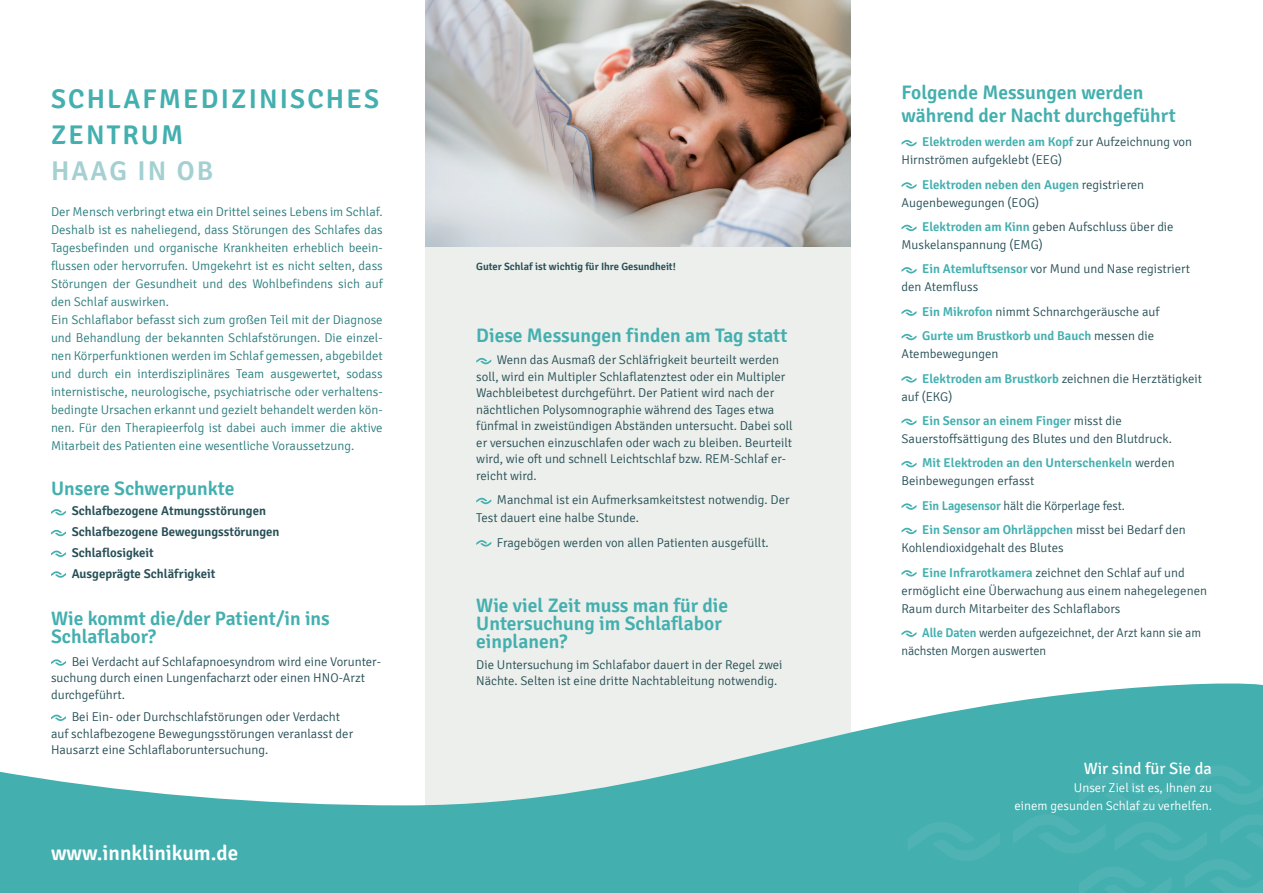
<style>
.page{position:relative;width:1263px;height:893px;background:#fff}
.page>*{position:absolute;margin:0;border:0;box-sizing:border-box;transform-origin:0 0}
.Hauptüberschrift{font:600 27px/36px "Signika";letter-spacing:.08em;color:#44afaf}
.Hauptüberschrift-2{font:600 27px "Signika";letter-spacing:.08em;color:#a4d0d1}
.Domain{font:600 21px "Signika";color:#fff}
.Fließtext_Light_Dunk{font:600 19.5px/18px "Signika";color:#44afaf}
.Unterüberschrift_Lig{font:600 19.5px/18px "Signika";color:#44afaf}
.Unterüberschrift_Sem{font:600 19.5px/22.5px "Signika";color:#44afaf}
.Fließtext_Light{font:600 19.5px "Signika";color:#44afaf}
.Zusatzinfos_Überschr{font:16.5px "Signika";color:#fff}
.Aufzählung{font:300 12.75px/18px "Signika";color:#264f56}
.Fließtext_Light-2{font:300 12.75px/18px "Signika";color:#2c7e7e;text-align:justify}
.Fließtext_Light_Dunk-2{font:300 12.75px/16.5px "Signika";color:#264f56}
.Aufzählung-2{font:600 12.75px/18px "Signika";color:#44afaf}
.Aufzählung-3{font:300 12.75px/18px "Signika";color:#264f56;scale:.96 1}
.Aufzählung-4{font:600 12.75px "Signika";color:#264f56}
.Zusatzinfos_Notfall{font:300 12.75px "Signika";color:#fff}
.Bildunterschrift{font:600 10.5px "Signika";color:#264f56}
.s1{font-weight:600;color:#44afaf}
.s2{font-weight:300;color:#264f56}
</style>
<div class="page">
<div style="left:425px;top:0;width:425px;height:825px;background:#ecefeb"></div>
<svg style="left:0;top:681px;width:1263px;height:212px;fill:#44afaf"></svg>
<svg style="left:51px;top:509px;width:15px;height:6px"></svg>
<svg style="left:51px;top:530px;width:15px;height:6px"></svg>
<svg style="left:51px;top:551px;width:15px;height:6px"></svg>
<svg style="left:51px;top:571px;width:15px;height:7px"></svg>
<svg style="left:51px;top:659px;width:15px;height:7px"></svg>
<svg style="left:51px;top:715px;width:15px;height:6px"></svg>
<svg style="left:476px;top:358px;width:15px;height:6px"></svg>
<svg style="left:476px;top:498px;width:15px;height:6px"></svg>
<svg style="left:476px;top:540px;width:15px;height:7px"></svg>
<img style="left:425px;top:0;width:425px;height:247px">
<svg style="left:907px;top:822px;width:93px;height:39px"></svg>
<svg style="left:1013px;top:765px;width:250px;height:128px"></svg>
<svg style="left:901px;top:140px;width:15px;height:6px"></svg>
<svg style="left:901px;top:182px;width:15px;height:7px"></svg>
<svg style="left:901px;top:225px;width:15px;height:6px"></svg>
<svg style="left:901px;top:267px;width:15px;height:6px"></svg>
<svg style="left:901px;top:309px;width:15px;height:7px"></svg>
<svg style="left:901px;top:334px;width:15px;height:6px"></svg>
<svg style="left:901px;top:376px;width:15px;height:7px"></svg>
<svg style="left:901px;top:419px;width:15px;height:6px"></svg>
<svg style="left:901px;top:461px;width:15px;height:6px"></svg>
<svg style="left:901px;top:503px;width:15px;height:7px"></svg>
<svg style="left:901px;top:528px;width:15px;height:6px"></svg>
<svg style="left:901px;top:570px;width:15px;height:6px"></svg>
<svg style="left:901px;top:630px;width:15px;height:7px"></svg>
<p class="Hauptüberschrift" style="left:51px;top:81px;width:330px">SCHLAFMEDIZINISCHES<br>ZENTRUM</p>
<p class="Hauptüberschrift-2" style="left:51px;top:155px;width:164px">HAAG IN OB</p>
<p class="Fließtext_Light-2" style="left:51px;top:203px;width:333px">Der Mensch verbringt etwa ein Drittel seines Lebens im Schlaf.<br>Deshalb ist es naheliegend, dass Störungen des Schlafes das Tagesbefinden und organische Krankheiten erheblich beein&shy;flussen oder hervorrufen. Umgekehrt ist es nicht selten, dass Störungen der Gesundheit und des Wohlbefindens sich auf den Schlaf auswirken.</p>
<p class="Fließtext_Light-2" style="left:51px;top:311px;width:333px">Ein Schlaflabor befasst sich zum großen Teil mit der Diagnose und Behandlung der bekannten Schlafstörungen. Die einzel&shy;nen Körperfunktionen werden im Schlaf gemessen, abgebildet und durch ein interdisziplinäres Team ausgewertet, sodass internistische, neurologische, psychiatrische oder verhaltens&shy;bedingte Ursachen erkannt und gezielt behandelt werden kön&shy;nen. Für den Therapieerfolg ist dabei auch immer die aktive Mitarbeit des Patienten eine wesentliche Voraussetzung.</p>
<p class="Fließtext_Light" style="left:51px;top:477px;width:185px">Unsere Schwerpunkte</p>
<p class="Aufzählung-4" style="left:72px;top:504px;width:196px">Schlafbezogene Atmungsstörungen</p>
<p class="Aufzählung-4" style="left:72px;top:524px;width:209px">Schlafbezogene Bewegungsstörungen</p>
<p class="Aufzählung-4" style="left:72px;top:545px;width:84px">Schlaflosigkeit</p>
<p class="Aufzählung-4" style="left:72px;top:566px;width:145px">Ausgeprägte Schläfrigkeit</p>
<p class="Fließtext_Light_Dunk" style="left:51px;top:610px;width:280px">Wie kommt die/der Patient/in ins<br>Schlaflabor?</p>
<p class="Fließtext_Light_Dunk-2" style="left:51px;top:653px;width:332px;text-indent:21px">Bei Verdacht auf Schlafapnoesyndrom wird eine Vorunter&shy;suchung durch einen Lungenfacharzt oder einen HNO-Arzt durchgeführt.</p>
<p class="Fließtext_Light_Dunk-2" style="left:51px;top:709px;width:304px;text-indent:21px">Bei Ein- oder Durchschlafstörungen oder Verdacht auf schlafbezogene Bewegungsstörungen veranlasst der<br>Hausarzt eine Schlaflaboruntersuchung.</p>
<p class="Domain" style="left:51px;top:840px;width:189px">www.innklinikum.de</p>
<p class="Bildunterschrift" style="left:476px;top:260px;width:201px">Guter Schlaf ist wichtig für Ihre Gesundheit!</p>
<p class="Fließtext_Light_Dunk" style="left:476px;top:327px;width:313px">Diese Messungen finden am Tag statt</p>
<p class="Fließtext_Light_Dunk-2" style="left:476px;top:352px;width:318px;text-indent:21px">Wenn das Ausmaß der Schläfrigkeit beurteilt werden soll, wird ein Multipler Schlaflatenztest oder ein Multipler Wachbleibetest durchgeführt. Der Patient wird nach der nächtlichen Polysomnographie während des Tages etwa fünfmal in zweistündigen Abständen untersucht. Dabei soll er versuchen einzuschlafen oder wach zu bleiben. Beurteilt wird, wie oft und schnell Leichtschlaf bzw. REM-Schlaf er&shy;reicht wird.</p>
<p class="Aufzählung" style="left:476px;top:491px;width:315px;text-indent:21px">Manchmal ist ein Aufmerksamkeitstest notwendig. Der<br>Test dauert eine halbe Stunde.</p>
<p class="Aufzählung" style="left:497px;top:533px;width:273px">Fragebögen werden von allen Patienten ausgefüllt.</p>
<p class="Unterüberschrift_Lig" style="left:476px;top:597px;width:253px">Wie viel Zeit muss man für die<br>Untersuchung im Schlaflabor einplanen?</p>
<p class="Fließtext_Light_Dunk-2" style="left:476px;top:656px;width:308px">Die Untersuchung im Schlaflfabor dauert in der Regel zwei<br>Nächte. Selten ist eine dritte Nachtableitung notwendig.</p>
<p class="Unterüberschrift_Sem" style="left:901px;top:82px;width:276px">Folgende Messungen werden während der Nacht durchgeführt</p>
<p class="Aufzählung" style="left:901px;top:133px;width:292px;text-indent:21px"><span class="s1">Elektroden werden am Kopf</span> zur Aufzeichnung von<br>Hirnströmen aufgeklebt (EEG)</p>
<p class="Aufzählung" style="left:901px;top:176px;width:244px;text-indent:21px"><span class="s1">Elektroden neben den Augen</span> registrieren<br>Augenbewegungen (EOG)</p>
<p class="Aufzählung" style="left:901px;top:218px;width:274px;text-indent:21px"><span class="s1">Elektroden am Kinn</span> geben Aufschluss über die<br>Muskelanspannung (EMG)</p>
<p class="Aufzählung" style="left:901px;top:260px;width:290px;text-indent:21px"><span class="s1">Ein Atemluftsensor</span> vor Mund und Nase registriert den Atemfluss</p>
<p class="Aufzählung" style="left:922px;top:303px;width:239px"><span class="s1">Ein Mikrofon</span> nimmt Schnarchgeräusche auf</p>
<p class="Aufzählung-2" style="left:901px;top:327px;width:254px;text-indent:21px">Gurte um Brustkorb und Bauch <span class="s2">messen die<br>Atembewegungen</span></p>
<p class="Aufzählung" style="left:901px;top:370px;width:302px;text-indent:21px"><span class="s1">Elektroden am Brustkorb</span> zeichnen die Herztätigkeit auf (EKG)</p>
<p class="Aufzählung" style="left:901px;top:412px;width:272px;text-indent:21px"><span class="s1">Ein Sensor an einem Finger</span> misst die<br>Sauerstoffsättigung des Blutes und den Blutdruck.</p>
<p class="Aufzählung-2" style="left:901px;top:454px;width:275px;text-indent:21px">Mit Elektroden an den Unterschenkeln <span class="s2">werden<br>Beinbewegungen erfasst</span></p>
<p class="Aufzählung-3" style="left:922px;top:497px;width:213px"><span class="s1">Ein Lagesensor</span> hält die Körperlage fest.</p>
<p class="Aufzählung" style="left:901px;top:521px;width:286px;text-indent:21px"><span class="s1">Ein Sensor am Ohrläppchen</span> misst bei Bedarf den<br>Kohlendioxidgehalt des Blutes</p>
<p class="Aufzählung" style="left:901px;top:563px;width:307px;text-indent:21px"><span class="s1">Eine Infrarotkamera</span> zeichnet den Schlaf auf und ermöglicht eine Überwachung aus einem nahegelegenen<br>Raum durch Mitarbeiter des Schlaflabors</p>
<p class="Aufzählung-3" style="left:901px;top:624px;width:313px;text-indent:21px"><span class="s1">Alle Daten</span> werden aufgezeichnet, der Arzt kann sie am nächsten Morgen auswerten</p>
<p class="Zusatzinfos_Überschr" style="left:1084px;top:759px;width:130px">Wir sind für Sie da</p>
<p class="Zusatzinfos_Notfall" style="left:1074px;top:781px;width:139px">Unser Ziel ist es, Ihnen zu</p>
<p class="Zusatzinfos_Notfall" style="left:1014px;top:799px;width:199px">einem gesunden Schlaf zu verhelfen.</p>
</div>
